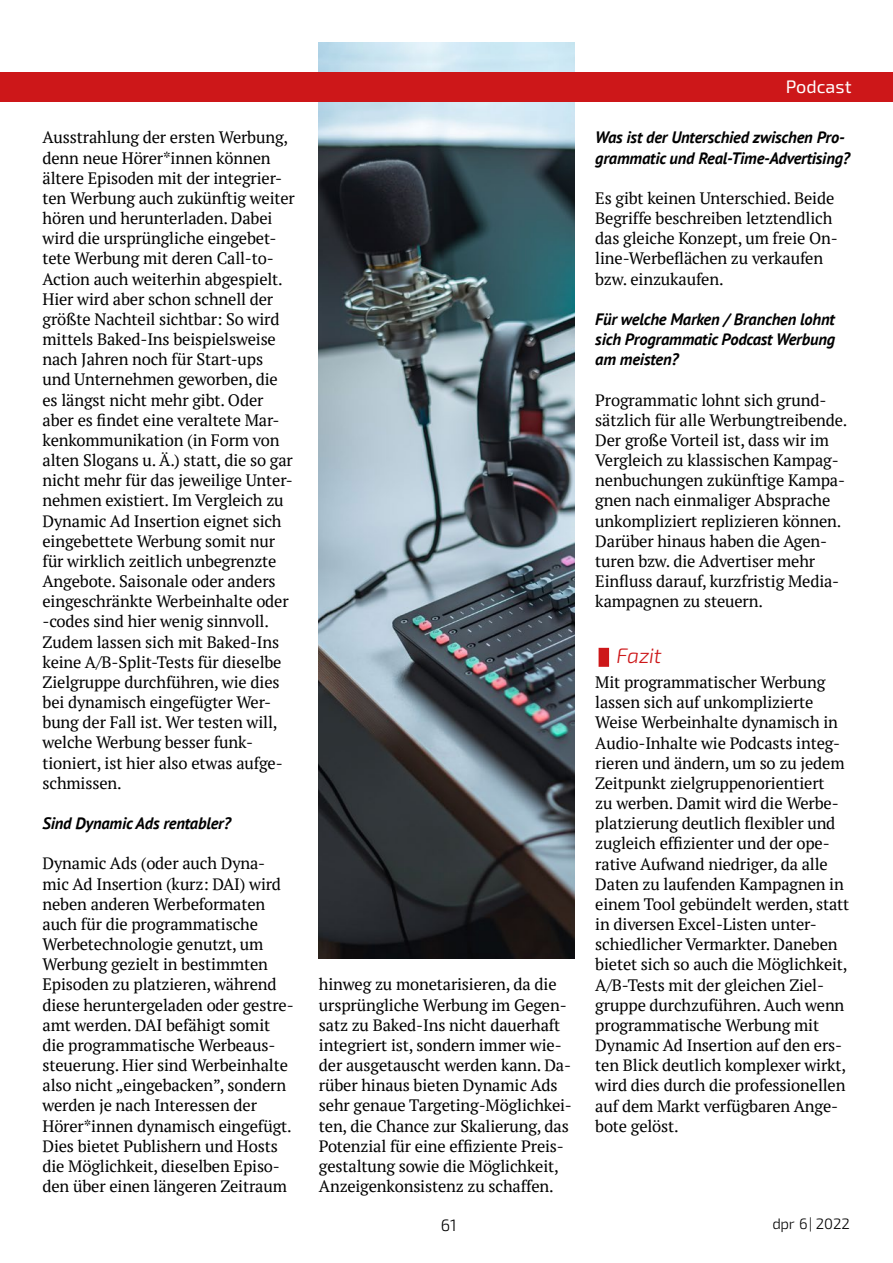
<style>
.page{position:relative;width:893px;height:1263px;background:#fff}
.page>*{position:absolute;margin:0;border:0;box-sizing:border-box;transform-origin:0 0}
.t1{font:italic 300 21px "Exo 2";letter-spacing:-.01em;color:#cd1719}
.t2{font:18px "Exo 2";color:#fff}
.t3{font:16.5px/20.1px "PT Serif";letter-spacing:-.01em;color:#000}
.t4{font:italic 700 16.5px/20.1px "PT Sans";letter-spacing:-.01em;color:#000}
.t5{font:300 16.5px "Exo 2";color:#000}
.t6{font:300 15px "Exo 2";letter-spacing:-.005em;color:#000}
</style>
<div class="page">
<img style="left:319px;top:43px;width:255px;height:916px">
<div style="left:0;top:72px;width:893px;height:30px;background:#cd1719"></div>
<div style="left:599px;top:648px;width:10px;height:19px;background:#cd1719"></div>
<p class="t3" style="left:43px;top:127px;width:254px">Ausstrahlung der ersten Werbung, denn neue Hörer*innen können ältere Episoden mit der integrier&shy;ten Werbung auch zukünftig weiter hören und herunterladen. Dabei wird die ursprüngliche eingebet&shy;tete Werbung mit deren Call-to-<br>Action auch weiterhin abgespielt.<br>Hier wird aber schon schnell der größte Nachteil sichtbar: So wird mittels Baked-Ins beispielsweise nach Jahren noch für Start-ups und Unternehmen geworben, die es längst nicht mehr gibt. Oder aber es findet eine veraltete Mar&shy;kenkommunikation (in Form von alten Slogans u. Ä.) statt, die so gar nicht mehr für das jeweilige Unter&shy;nehmen existiert. Im Vergleich zu<br>Dynamic Ad Insertion eignet sich eingebettete Werbung somit nur für wirklich zeitlich unbegrenzte<br>Angebote. Saisonale oder anders eingeschränkte Werbeinhalte oder -codes sind hier wenig sinnvoll.<br>Zudem lassen sich mit Baked-Ins keine A/B-Split-Tests für dieselbe<br>Zielgruppe durchführen, wie dies bei dynamisch eingefügter Wer&shy;bung der Fall ist. Wer testen will, welche Werbung besser funk&shy;tioniert, ist hier also etwas aufge&shy;schmissen.</p>
<p class="t4" style="left:43px;top:813px;width:190px">Sind Dynamic Ads rentabler?</p>
<p class="t3" style="left:43px;top:853px;width:253px">Dynamic Ads (oder auch Dyna&shy;mic Ad Insertion (kurz: DAI) wird neben anderen Werbeformaten auch für die programmatische<br>Werbetechnologie genutzt, um<br>Werbung gezielt in bestimmten<br>Episoden zu platzieren, während diese heruntergeladen oder gestre&shy;amt werden. DAI befähigt somit die programmatische Werbeaus&shy;steuerung. Hier sind Werbeinhalte also nicht „eingebacken”, sondern werden je nach Interessen der<br>Hörer*innen dynamisch eingefügt.<br>Dies bietet Publishern und Hosts die Möglichkeit, dieselben Episo&shy;den über einen längeren Zeitraum</p>
<p class="t3" style="left:319px;top:974px;width:255px">hinweg zu monetarisieren, da die ursprüngliche Werbung im Gegen&shy;satz zu Baked-Ins nicht dauerhaft integriert ist, sondern immer wie&shy;der ausgetauscht werden kann. Da&shy;rüber hinaus bieten Dynamic Ads sehr genaue Targeting-Möglichkei&shy;ten, die Chance zur Skalierung, das Potenzial für eine effiziente Preis&shy;gestaltung sowie die Möglichkeit, Anzeigenkonsistenz zu schaffen.</p>
<p class="t2" style="left:786px;top:77px;width:67px">Podcast</p>
<p class="t4" style="left:595px;top:127px;width:256px">Was ist der Unterschied zwischen Pro&shy;grammatic und Real-Time-Advertising?</p>
<p class="t3" style="left:595px;top:188px;width:244px">Es gibt keinen Unterschied. Beide<br>Begriffe beschreiben letztendlich das gleiche Konzept, um freie On&shy;line-Werbeflächen zu verkaufen bzw. einzukaufen.</p>
<p class="t4" style="left:595px;top:309px;width:241px;text-align:justify">Für welche Marken / Branchen lohnt sich Programmatic Podcast Werbung am meisten?</p>
<p class="t3" style="left:595px;top:389px;width:254px">Programmatic lohnt sich grund&shy;sätzlich für alle Werbungtreibende.<br>Der große Vorteil ist, dass wir im<br>Vergleich zu klassischen Kampag&shy;nenbuchungen zukünftige Kampa&shy;gnen nach einmaliger Absprache unkompliziert replizieren können.<br>Darüber hinaus haben die Agen&shy;turen bzw. die Advertiser mehr<br>Einfluss darauf, kurzfristig Media&shy;kampagnen zu steuern.</p>
<p class="t1" style="left:617px;top:643px;width:47px">Fazit</p>
<p class="t3" style="left:595px;top:672px;width:255px">Mit programmatischer Werbung lassen sich auf unkomplizierte<br>Weise Werbeinhalte dynamisch in<br>Audio-Inhalte wie Podcasts integ&shy;rieren und ändern, um so zu jedem<br>Zeitpunkt zielgruppenorientiert<br>zu werben. Damit wird die Werbe&shy;platzierung deutlich flexibler und zugleich effizienter und der ope&shy;rative Aufwand niedriger, da alle<br>Daten zu laufenden Kampagnen in einem Tool gebündelt werden, statt in diversen Excel-Listen unter&shy;schiedlicher Vermarkter. Daneben bietet sich so auch die Möglichkeit,<br>A/B-Tests mit der gleichen Ziel&shy;gruppe durchzuführen. Auch wenn programmatische Werbung mit<br>Dynamic Ad Insertion auf den ers&shy;ten Blick deutlich komplexer wirkt, wird dies durch die professionellen auf dem Markt verfügbaren Ange&shy;bote gelöst.</p>
<p class="t5" style="left:441px;top:1215px;width:17px">61</p>
<p class="t6" style="left:772px;top:1215px;width:79px">dpr 6 | 2022</p>
</div>
